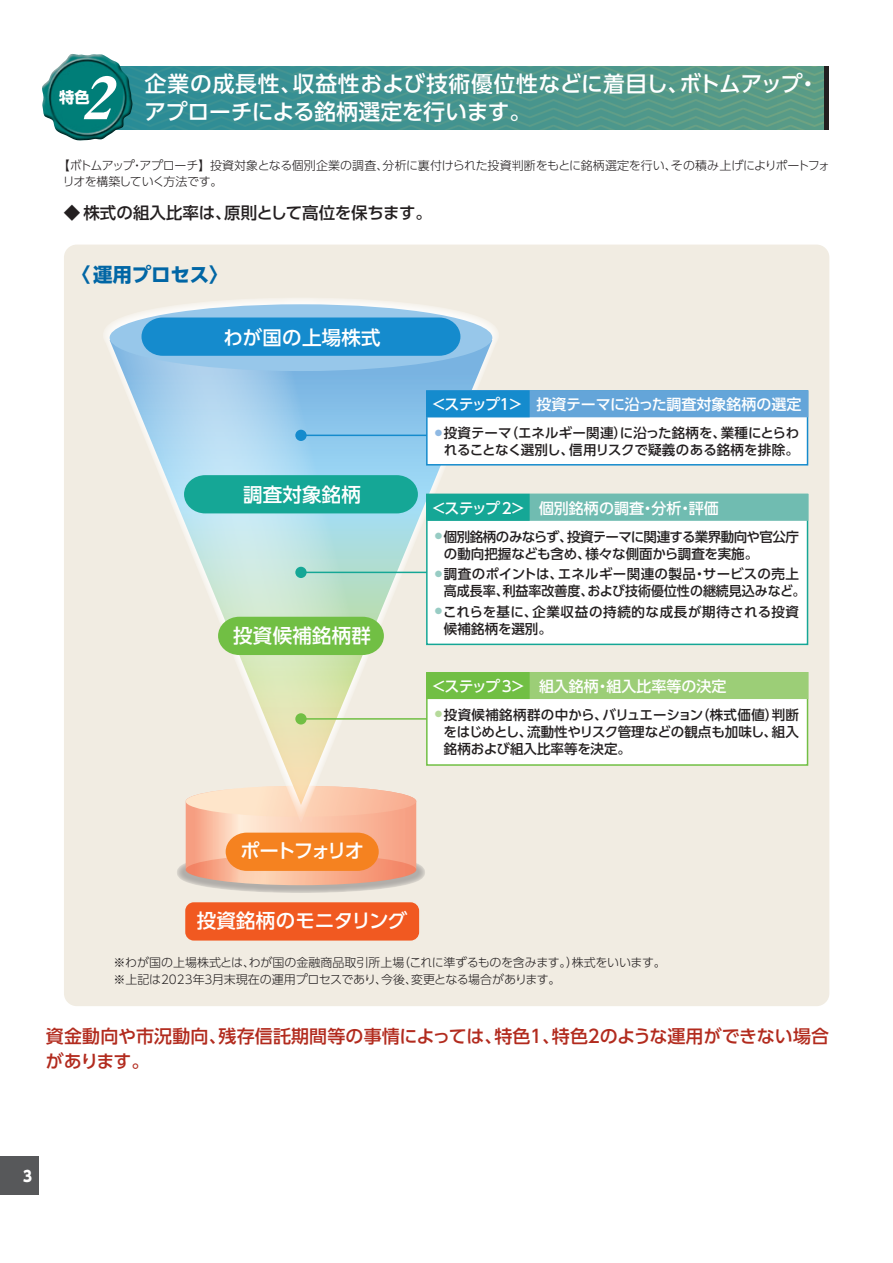
<style>
.page{position:relative;width:893px;height:1263px;background:#fff}
.page>*{position:absolute;margin:0;border:0;box-sizing:border-box;transform-origin:0 0}
.t1{font:italic 58.5px "Midashi Min Pr 5 MA31";color:#fff;scale:1.04 1}
.t2{font:500 21.75px/27.8px "UD Shin Go Pro";color:#fff}
.t3{font:500 19.5px "UD Shin Go Pro";letter-spacing:.01em;color:#fff}
.t4{font:700 19.5px "UD Shin Go Pro";letter-spacing:-.01em;color:#0166a5}
.t5{font:500 19.5px "UD Shin Go Pro";letter-spacing:-.11em;color:#fff}
.t6{font:500 18px/25.5px "UD Shin Go Pro";color:#b22b1e}
.t7{font:500 16.5px "UD Shin Go Pro";letter-spacing:-.01em;color:#231f20}
.t8{font:700 15.3px "UD Shin Go Pro";color:#fff}
.t9{font:500 15px "UD Shin Go Pro";color:#fff}
.t10{font:800 15px "UD Shin Go Pro";color:#fff;scale:.9 1}
.t11{font:500 13.5px/17.2px "UD Shin Go Pro";color:#231f20;text-align:right}
.t12{font:500 13.5px/17.2px "UD Shin Go Pro";letter-spacing:-.035em;color:#231f20}
.t13{font:500 13.5px/17.2px "UD Shin Go Pro";letter-spacing:.03em;color:#231f20}
.t14{font:300 12px/16.5px "UD Shin Go Pro";letter-spacing:-.02em;color:#231f20}
.s1{font-size:10.8px;color:#8fb9e3}
.s2{font-size:10.8px;color:#98ccc4}
.s3{font-size:10.8px;color:#b6da9b}
</style>
<div class="page">
<div style="left:64px;top:245px;width:765px;height:761px;background:#f1ece2;border-radius:13px"></div>
<div style="left:0;top:1157px;width:38px;height:38px;background:#57585a"></div>
<svg style="left:133px;top:66px;width:690px;height:64px;background:#47958d"></svg>
<hr style="left:825px;top:66px;width:4px;height:64px;background:#231f20">
<img style="left:42px;top:54px;width:91px;height:87px">
<div style="left:177px;top:852px;width:248px;height:41px;border:10px solid #bcbdc0;border-radius:50%"></div>
<svg style="left:105px;top:298px;width:394px;height:525px"></svg>
<svg style="left:110px;top:340px;width:382px;height:465px"></svg>
<div style="left:110px;top:304px;width:382px;height:67px;background:#97c7ea;border-radius:50%"></div>
<svg style="left:142px;top:317px;width:318px;height:39px;background:#1a8dce"></svg>
<div style="left:184px;top:475px;width:234px;height:38px;background:#15a796"></div>
<div style="left:218px;top:617px;width:166px;height:38px;background:#71bf44"></div>
<svg style="left:186px;top:786px;width:230px;height:99px;background:#f6b185"></svg>
<div style="left:185px;top:902px;width:234px;height:38px;background:#f15921;border-radius:9px"></div>
<hr style="left:301px;top:435px;width:168px;height:1px;background:#158bcd">
<div style="left:295px;top:430px;width:12px;height:11px;background:#158bcd;border-radius:50%"></div>
<hr style="left:301px;top:572px;width:168px;height:1px;background:#15a796">
<div style="left:295px;top:567px;width:12px;height:11px;background:#15a796;border-radius:50%"></div>
<hr style="left:301px;top:718px;width:168px;height:2px;background:#71bf44">
<div style="left:295px;top:713px;width:12px;height:11px;background:#71bf44;border-radius:50%"></div>
<div style="left:427px;top:391px;width:380px;height:74px;background:#fff"></div>
<div style="left:426px;top:390px;width:382px;height:75px;border:2px solid #158bcd"></div>
<div style="left:427px;top:391px;width:380px;height:26px;background:#64a5d9"></div>
<div style="left:426px;top:390px;width:382px;height:27px;border:2px solid #64a5d9"></div>
<div style="left:427px;top:391px;width:102px;height:26px;background:#158bcd"></div>
<div style="left:426px;top:390px;width:104px;height:27px;border:2px solid #158bcd"></div>
<div style="left:427px;top:495px;width:380px;height:149px;background:#fff"></div>
<div style="left:426px;top:494px;width:382px;height:151px;border:2px solid #15a796"></div>
<div style="left:427px;top:495px;width:380px;height:25px;background:#70bcb1"></div>
<div style="left:426px;top:494px;width:382px;height:27px;border:2px solid #70bcb1"></div>
<div style="left:427px;top:495px;width:102px;height:25px;background:#15a796"></div>
<div style="left:426px;top:494px;width:104px;height:27px;border:2px solid #15a796"></div>
<div style="left:427px;top:673px;width:380px;height:92px;background:#fff"></div>
<div style="left:426px;top:672px;width:382px;height:94px;border:2px solid #71bf44"></div>
<div style="left:427px;top:673px;width:380px;height:25px;background:#9cce77"></div>
<div style="left:426px;top:672px;width:382px;height:27px;border:2px solid #9cce77"></div>
<div style="left:427px;top:673px;width:102px;height:25px;background:#71bf44"></div>
<div style="left:426px;top:672px;width:104px;height:27px;border:2px solid #71bf44"></div>
<h1 class="t1" style="left:81px;top:52px;width:49px">2</h1>
<h2 class="t2" style="left:145px;top:69px;width:676px">企業の成長性、収益性および技術優位性などに着目し、ボトムアップ・アプローチによる銘柄選定を行います。</h2>
<p class="t14" style="left:63px;top:156px;width:769px;text-indent:-5px">【ボトムアップ・アプローチ】投資対象となる個別企業の調査、分析に裏付けられた投資判断をもとに銘柄選定を行い、その積み上げによりポートフォリオを構築していく方法です。</p>
<p class="t7" style="left:64px;top:200px;width:369px">◆ 株式の組入比率は、原則として高位を保ちます。</p>
<p class="t8" style="left:59px;top:85px;width:32px">特色</p>
<h3 class="t4" style="left:71px;top:258px;width:159px">〈運用プロセス〉</h3>
<h3 class="t3" style="left:223px;top:322px;width:159px">わが国の上場株式</h3>
<h3 class="t3" style="left:243px;top:479px;width:119px">調査対象銘柄</h3>
<h3 class="t3" style="left:233px;top:620px;width:139px">投資候補銘柄群</h3>
<p class="t9" style="left:431px;top:392px;width:372px">＜ステップ１＞　投資テーマに沿った調査対象銘柄の選定</p>
<p class="t11" style="left:433px;top:424px;width:368px"><span class="s1">●</span>投資テーマ（エネルギー関連）に沿った銘柄を、業種にとらわれることなく選別し、信用リスクで疑義のある銘柄を排除。</p>
<p class="t9" style="left:431px;top:496px;width:289px">＜ステップ2＞　個別銘柄の調査・分析・評価</p>
<p class="t12" style="left:444px;top:527px;width:357px;text-indent:-11px"><span class="s2">●</span>個別銘柄のみならず、投資テーマに関連する業界動向や官公庁の動向把握なども含め、様々な側面から調査を実施。</p>
<p class="t11" style="left:444px;top:565px;width:363px;text-align:left;text-indent:-11px"><span class="s2">●</span>調査のポイントは、エネルギー関連の製品・サービスの売上高成長率、利益率改善度、および技術優位性の継続見込みなど。</p>
<p class="t13" style="left:444px;top:602px;width:357px;text-indent:-11px"><span class="s2">●</span>これらを基に、企業収益の持続的な成長が期待される投資候補銘柄を選別。</p>
<p class="t9" style="left:431px;top:674px;width:297px">＜ステップ3＞　組入銘柄・組入比率等の決定</p>
<p class="t11" style="left:444px;top:705px;width:357px;text-align:justify;text-indent:-11px"><span class="s3">●</span>投資候補銘柄群の中から、バリュエーション（株式価値）判断をはじめとし、流動性やリスク管理などの観点も加味し、組入銘柄および組入比率等を決定。</p>
<h3 class="t5" style="left:240px;top:835px;width:126px">ポートフォリオ</h3>
<h3 class="t3" style="left:197px;top:904px;width:212px">投資銘柄のモニタリング</h3>
<p class="t14" style="left:113px;top:954px;width:554px">※わが国の上場株式とは、わが国の金融商品取引所上場（これに準ずるものを含みます。）株式をいいます。※上記は2023年３月末現在の運用プロセスであり、今後、変更となる場合があります。</p>
<h3 class="t6" style="left:46px;top:1023px;width:785px">資金動向や市況動向、残存信託期間等の事情によっては、特色１、特色２のような運用ができない場合があります。</h3>
<p class="t10" style="left:23px;top:1163px;width:11px">3</p>
</div>
